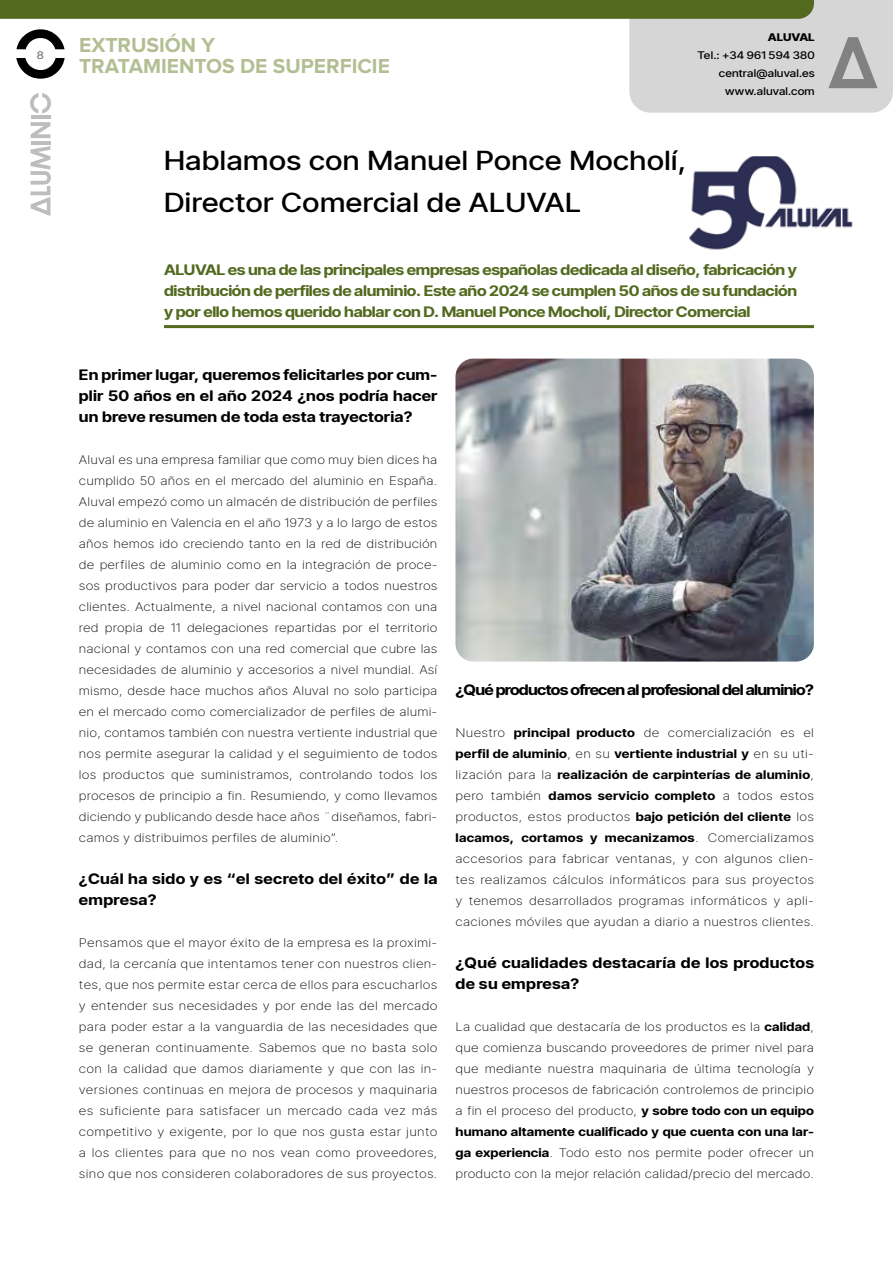
<style>
.page{position:relative;width:893px;height:1263px;background:#fff}
.page>*{position:absolute;margin:0;border:0;box-sizing:border-box;transform-origin:0 0}
.t1{font:500 30px/42px "Stage Grotesk";letter-spacing:.02em;color:#000}
.t2{font:700 21px/21px "Proxima Nova";color:#b4be93}
.t3{font:700 16.5px/21px "Stage Grotesk";letter-spacing:-.02em;color:#52691e;text-align:justify}
.t4{font:700 16.5px/21px "Stage Grotesk";letter-spacing:.01em;color:#000}
.t5{font:700 16.5px "Stage Grotesk";letter-spacing:-.04em;color:#000}
.t6{font:100 13.5px/21px "Stage Grotesk";letter-spacing:.01em;color:#000;text-align:justify}
.t7{font:500 12px/18px "Stage Grotesk";letter-spacing:.015em;color:#000;text-align:right}
.t8{font:800 12px "Stage Grotesk";color:#000}
.t9{font:500 12px "Stage Grotesk";color:#7c7c7c}
.s1{font-weight:700}
</style>
<div class="page">
<hr style="left:164px;top:325px;width:650px;height:3px;background:#52691e">
<img style="left:455px;top:359px;width:359px;height:303px">
<svg style="left:31px;top:146px;width:20px;height:70px"></svg>
<hr style="left:31px;top:141px;width:19px;height:4px;background:#bdbdbd">
<svg style="left:31px;top:122px;width:19px;height:16px"></svg>
<hr style="left:31px;top:115px;width:19px;height:4px;background:#bdbdbd">
<svg style="left:0;top:0;width:893px;height:113px"></svg>
<img style="left:689px;top:156px;width:164px;height:94px">
<p class="t9" style="left:37px;top:47px;width:9px">8</p>
<h2 class="t2" style="left:79px;top:35px;width:312px">EXTRUSIÓN Y<br>TRATAMIENTOS DE SUPERFICIE</h2>
<p class="t8" style="left:768px;top:29px;width:48px">ALUVAL</p>
<p class="t7" style="left:697px;top:45px;width:119px">Tel.: +34 961 594 380 central@aluval.es www.aluval.com</p>
<h1 class="t1" style="left:164px;top:138px;width:524px">Hablamos con Manuel Ponce Mocholí,<br>Director Comercial de ALUVAL</h1>
<p class="t3" style="left:164px;top:258px;width:635px">ALUVAL es una de las principales empresas españolas dedicada al diseño, fabricación y distribución de perfiles de aluminio. Este año 2024 se cumplen 50 años de su fundación y por ello hemos querido hablar con D. Manuel Ponce Mocholí, Director Comercial</p>
<p class="t4" style="left:79px;top:363px;width:360px;text-align:justify">En primer lugar, queremos felicitarles por cum&shy;plir 50 años en el año 2024 ¿nos podría hacer un breve resumen de toda esta trayectoria?</p>
<p class="t6" style="left:79px;top:449px;width:360px">Aluval es una empresa familiar que como muy bien dices ha cumplido 50 años en el mercado del aluminio en España.<br>Aluval empezó como un almacén de distribución de perfiles de aluminio en Valencia en el año 1973 y a lo largo de estos años hemos ido creciendo tanto en la red de distribución de perfiles de aluminio como en la integración de proce&shy;sos productivos para poder dar servicio a todos nuestros clientes. Actualmente, a nivel nacional contamos con una red propia de 11 delegaciones repartidas por el territorio nacional y contamos con una red comercial que cubre las necesidades de aluminio y accesorios a nivel mundial. Así mismo, desde hace muchos años Aluval no solo participa en el mercado como comercializador de perfiles de alumi&shy;nio, contamos también con nuestra vertiente industrial que nos permite asegurar la calidad y el seguimiento de todos los productos que suministramos, controlando todos los procesos de principio a fin. Resumiendo, y como llevamos diciendo y publicando desde hace años ¨diseñamos, fabri&shy;camos y distribuimos perfiles de aluminio”.</p>
<p class="t4" style="left:79px;top:867px;width:360px">¿Cuál ha sido y es “el secreto del éxito” de la empresa?</p>
<p class="t6" style="left:79px;top:932px;width:360px">Pensamos que el mayor éxito de la empresa es la proximi&shy;dad, la cercanía que intentamos tener con nuestros clien&shy;tes, que nos permite estar cerca de ellos para escucharlos y entender sus necesidades y por ende las del mercado para poder estar a la vanguardia de las necesidades que se generan continuamente. Sabemos que no basta solo con la calidad que damos diariamente y que con las in&shy;versiones continuas en mejora de procesos y maquinaria es suficiente para satisfacer un mercado cada vez más competitivo y exigente, por lo que nos gusta estar junto a los clientes para que no nos vean como proveedores, sino que nos consideren colaboradores de sus proyectos.</p>
<p class="t5" style="left:456px;top:679px;width:360px">¿Qué productos ofrecen al profesional del aluminio?</p>
<p class="t6" style="left:456px;top:722px;width:360px">Nuestro <span class="s1">principal producto</span> de comercialización es el <span class="s1">perfil de aluminio</span>, en su <span class="s1">vertiente industrial y</span> en su uti&shy;lización para la <span class="s1">realización de carpinterías de aluminio</span>, pero también <span class="s1">damos servicio completo</span> a todos estos productos, estos productos <span class="s1">bajo petición del cliente</span> los <span class="s1">lacamos, cortamos y mecanizamos</span>. Comercializamos accesorios para fabricar ventanas, y con algunos clien&shy;tes realizamos cálculos informáticos para sus proyectos y tenemos desarrollados programas informáticos y apli&shy;caciones móviles que ayudan a diario a nuestros clientes.</p>
<p class="t4" style="left:456px;top:951px;width:360px">¿Qué cualidades destacaría de los productos de su empresa?</p>
<p class="t6" style="left:456px;top:1016px;width:360px">La cualidad que destacaría de los productos es la <span class="s1">calidad</span>, que comienza buscando proveedores de primer nivel para que mediante nuestra maquinaria de última tecnología y nuestros procesos de fabricación controlemos de principio a fin el proceso del producto, <span class="s1">y sobre todo con un equipo humano altamente cualificado y que cuenta con una lar&shy;ga experiencia</span>. Todo esto nos permite poder ofrecer un producto con la mejor relación calidad/precio del mercado.</p>
</div>
